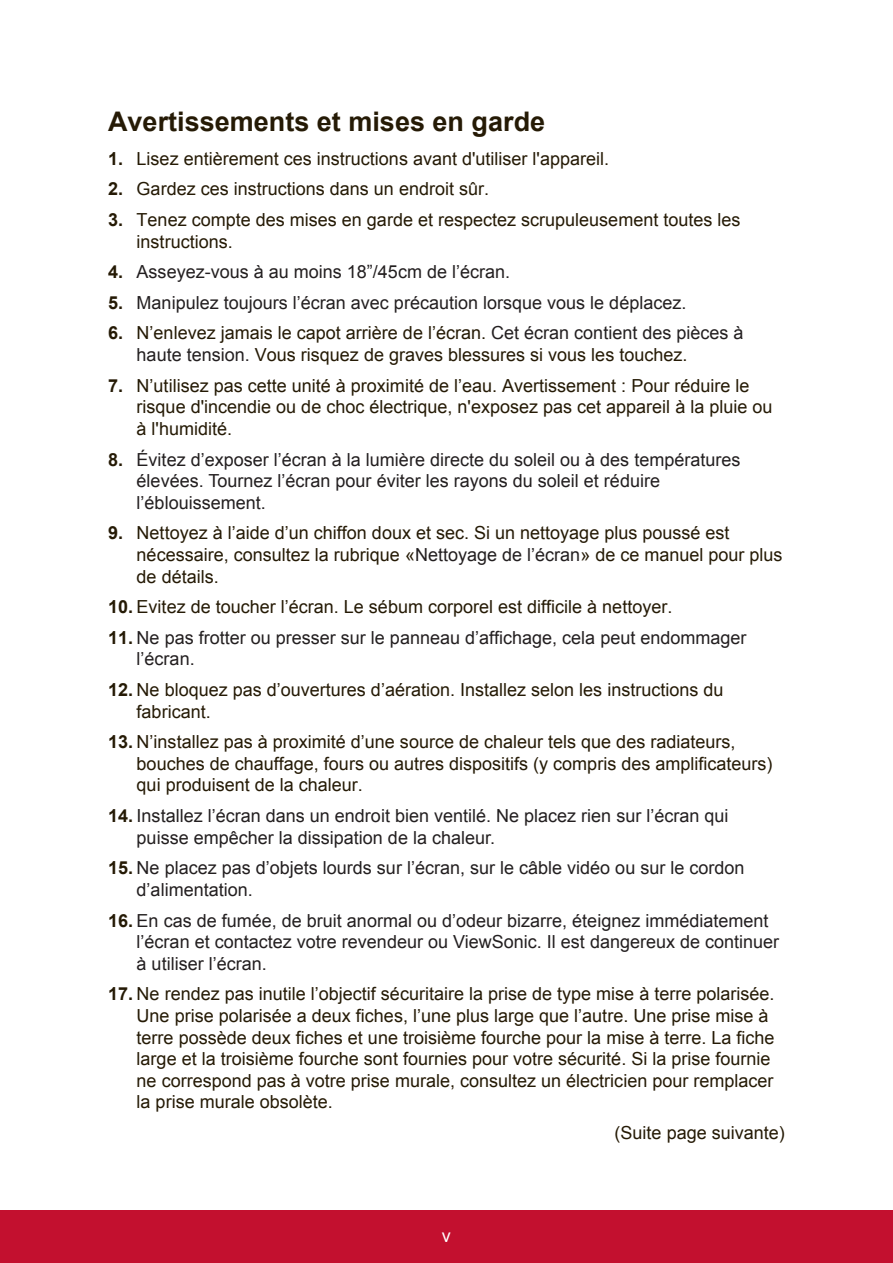
<style>
.page{position:relative;width:893px;height:1263px;background:#fff}
.page>*{position:absolute;margin:0;border:0;box-sizing:border-box;transform-origin:0 0}
.t1{font:700 27px "Arial";color:#251a05}
.t2{font:18px/21.6px "Arial";color:#251a05}
.t3{font:18px/21.6px "Arial";color:#231f20}
.t4{font:18px "Arial";color:#fff}
.s1{font-weight:700}
.s2{font-weight:700;color:#251a05}
.s3{color:#231f20}
</style>
<div class="page">
<div style="left:0;top:1210px;width:892px;height:53px;background:#c3102f"></div>
<h1 class="t1" style="left:108px;top:104px;width:438px">Avertissements et mises en garde</h1>
<p class="t2" style="left:108px;top:148px;width:502px"><span class="s1">1.</span> Lisez entièrement ces instructions avant d'utiliser l'appareil.</p>
<p class="t2" style="left:108px;top:178px;width:382px"><span class="s1">2.</span> Gardez ces instructions dans un endroit sûr.</p>
<p class="t2" style="left:136px;top:209px;width:605px;text-indent:-28px"><span class="s1">3.</span> Tenez compte des mises en garde et respectez scrupuleusement toutes les instructions.</p>
<p class="t3" style="left:108px;top:261px;width:403px"><span class="s2">4.</span> Asseyez-vous à au moins 18”/45cm de l’écran.</p>
<p class="t3" style="left:108px;top:292px;width:579px"><span class="s2">5.</span> Manipulez toujours l’écran avec précaution lorsque vous le déplacez.</p>
<p class="t2" style="left:136px;top:322px;width:608px;text-indent:-28px"><span class="s1">6.</span> N’enlevez jamais le capot arrière de l’écran. <span class="s3">Cet écran contient des pièces à haute tension.</span> Vous risquez de graves blessures si vous les touchez.</p>
<p class="t2" style="left:136px;top:375px;width:637px;text-indent:-28px"><span class="s1">7.</span> N’utilisez pas cette unité à proximité de l’eau. Avertissement : Pour réduire le risque d'incendie ou de choc électrique, n'exposez pas cet appareil à la pluie ou à l'humidité.</p>
<p class="t3" style="left:136px;top:448px;width:605px;text-indent:-28px"><span class="s2">8.</span> Évitez d’exposer l’écran à la lumière directe du soleil ou à des températures élevées. Tournez l’écran pour éviter les rayons du soleil et réduire l’éblouissement.</p>
<p class="t2" style="left:136px;top:522px;width:647px;text-indent:-28px"><span class="s1">9.</span> Nettoyez à l’aide d’un chiffon doux et sec. Si un nettoyage plus poussé est nécessaire, consultez la rubrique «<span class="s3">Nettoyage de l’écran</span>» de ce manuel pour plus de détails.</p>
<p class="t2" style="left:108px;top:596px;width:565px"><span class="s1">10.</span> Evitez de toucher l’écran. Le sébum corporel est difficile à nettoyer.</p>
<p class="t3" style="left:136px;top:627px;width:611px;text-indent:-28px"><span class="s2">11.</span> Ne pas frotter ou presser sur le panneau d’affichage, cela peut endommager l’écran.</p>
<p class="t2" style="left:136px;top:679px;width:588px;text-indent:-28px"><span class="s1">12.</span> Ne bloquez pas d’ouvertures d’aération. Installez selon les instructions du fabricant.</p>
<p class="t2" style="left:136px;top:731px;width:637px;text-indent:-28px"><span class="s1">13.</span> N’installez pas à proximité d’une source de chaleur tels que des radiateurs, bouches de chauffage, fours ou autres dispositifs (y compris des amplificateurs) qui produisent de la chaleur.</p>
<p class="t3" style="left:136px;top:805px;width:593px;text-indent:-28px"><span class="s2">14.</span> Installez l’écran dans un endroit bien ventilé. Ne placez rien sur l’écran qui puisse empêcher la dissipation de la chaleur.</p>
<p class="t3" style="left:136px;top:857px;width:609px;text-indent:-28px"><span class="s2">15.</span> Ne placez pas d’objets lourds sur l’écran, sur le câble vidéo ou sur le cordon d’alimentation.</p>
<p class="t3" style="left:136px;top:909px;width:644px;text-indent:-28px"><span class="s2">16.</span> En cas de fumée, de bruit anormal ou d’odeur bizarre, éteignez immédiatement l’écran et contactez votre revendeur ou ViewSonic. Il est dangereux de continuer à utiliser l’écran.</p>
<p class="t2" style="left:136px;top:983px;width:639px;text-indent:-28px"><span class="s1">17.</span> Ne rendez pas inutile l’objectif sécuritaire la prise de type mise à terre polarisée.<br>Une prise polarisée a deux fiches, l’une plus large que l’autre. Une prise mise à terre possède deux fiches et une troisième fourche pour la mise à terre. La fiche large et la troisième fourche sont fournies pour votre sécurité. Si la prise fournie ne correspond pas à votre prise murale, consultez un électricien pour remplacer la prise murale obsolète.</p>
<p class="t2" style="left:614px;top:1122px;width:172px">(Suite page suivante)</p>
<p class="t4" style="left:442px;top:1223px;width:10px">v</p>
</div>
